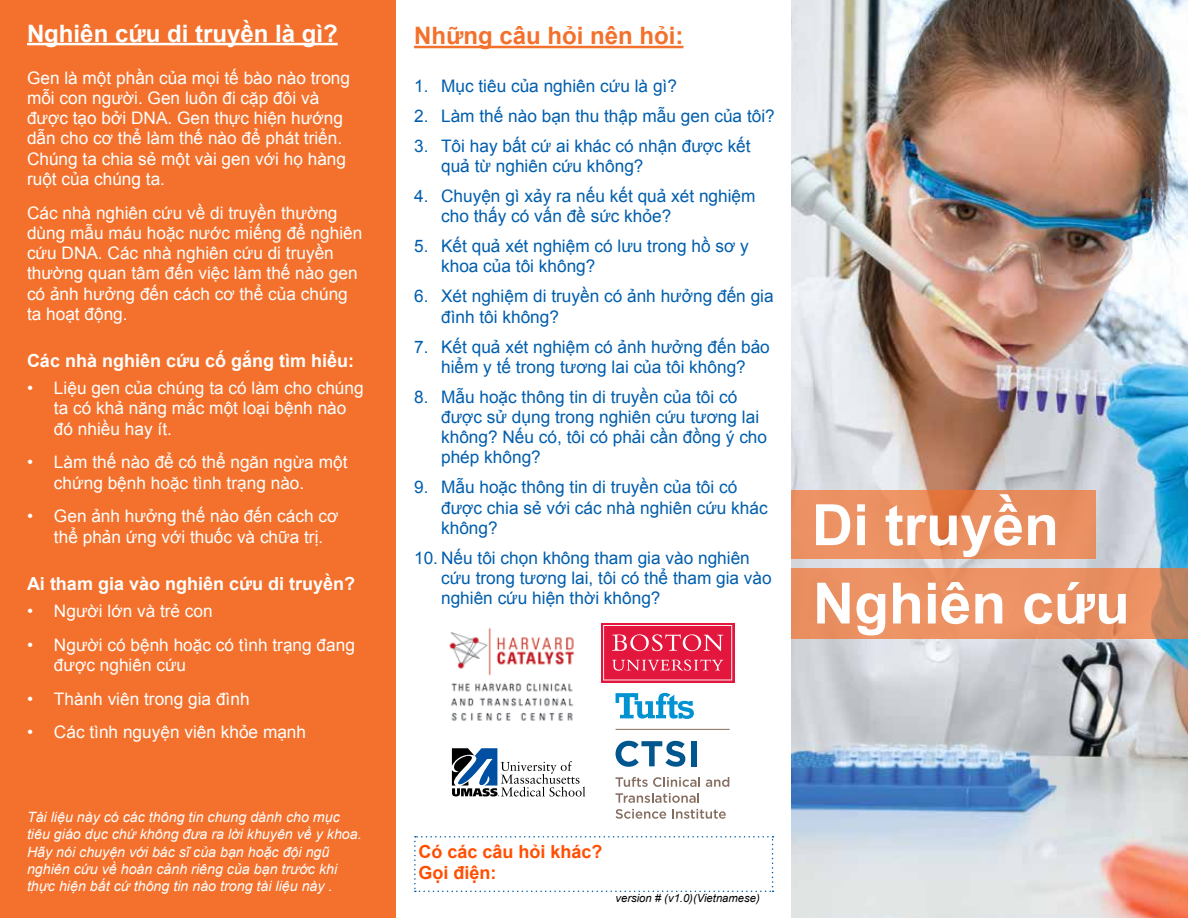
<style>
.page{position:relative;width:1188px;height:918px;background:#fff}
.page>*{position:absolute;margin:0;border:0;box-sizing:border-box;transform-origin:0 0}
.t1{font:700 57px/78.3px "Arial";color:#fff}
.t2{font:700 24px "Arial";color:#fff}
.t3{font:700 24px "Arial";color:#f3712c}
.t4{font:700 18px "Arial";color:#fff}
.t5{font:700 18px/21.6px "Arial";color:#ff4e00}
.t6{font:17.25px/20.2px "Arial";color:#fff}
.t7{font:17.25px/20.2px "Arial";color:#005ead}
.t8{font:italic 14.25px/17.2px "Arial";color:#fff}
.t9{font:italic 11.25px "Arial";color:#000}
</style>
<div class="page">
<div style="left:0;top:0;width:395px;height:918px;background:#f3712c"></div>
<img style="left:791px;top:0;width:397px;height:918px">
<svg style="left:791px;top:491px;width:305px;height:68px;background:#e98d5e"></svg>
<svg style="left:791px;top:568px;width:397px;height:71px;background:#e68f62"></svg>
<hr style="left:27px;top:43px;width:311px;height:2px;background:#fff">
<svg style="left:414px;top:836px;width:360px;height:56px"></svg>
<hr style="left:414px;top:46px;width:269px;height:2px;background:#f3712c">
<img style="left:449px;top:627px;width:126px;height:94px">
<div style="left:601px;top:623px;width:133px;height:60px;background:linear-gradient(to right,#e3173e,#e3173e)"></div>
<svg style="left:603px;top:625px;width:129px;height:55px;background:#e63859"></svg>
<svg style="left:452px;top:748px;width:133px;height:49px"></svg>
<svg style="left:672px;top:809px;width:54px;height:10px"></svg>
<svg style="left:616px;top:809px;width:50px;height:10px"></svg>
<svg style="left:616px;top:793px;width:83px;height:10px"></svg>
<svg style="left:706px;top:777px;width:23px;height:10px"></svg>
<svg style="left:616px;top:777px;width:84px;height:10px"></svg>
<div style="left:691px;top:741px;width:6px;height:25px;background:#00568d"></div>
<svg style="left:616px;top:741px;width:69px;height:26px"></svg>
<hr style="left:616px;top:729px;width:114px;height:1px;background:#856d5f">
<svg style="left:616px;top:693px;width:78px;height:26px"></svg>
<h2 class="t2" style="left:27px;top:17px;width:312px">Nghiên cứu di truyền là gì?</h2>
<p class="t6" style="left:27px;top:68px;width:325px">Gen là một phần của mọi tế bào nào trong mỗi con người. Gen luôn đi cặp đôi và được tạo bởi DNA. Gen thực hiện hướng dẫn cho cơ thể làm thế nào để phát triển.<br>Chúng ta chia sẻ một vài gen với họ hàng ruột của chúng ta.</p>
<p class="t6" style="left:27px;top:203px;width:337px">Các nhà nghiên cứu về di truyền thường dùng mẫu máu hoặc nước miếng để nghiên cứu DNA. Các nhà nghiên cứu di truyền thường quan tâm đến việc làm thế nào gen có ảnh hưởng đến cách cơ thể của chúng ta hoạt động.</p>
<p class="t4" style="left:27px;top:349px;width:329px">Các nhà nghiên cứu cố gắng tìm hiểu:</p>
<p class="t6" style="left:54px;top:378px;width:311px;text-indent:-27px">• Liệu gen của chúng ta có làm cho chúng ta có khả năng mắc một loại bệnh nào đó nhiều hay ít.</p>
<p class="t6" style="left:54px;top:452px;width:295px;text-indent:-27px">• Làm thế nào để có thể ngăn ngừa một chứng bệnh hoặc tình trạng nào.</p>
<p class="t6" style="left:54px;top:506px;width:286px;text-indent:-27px">• Gen ảnh hưởng thế nào đến cách cơ thể phản ứng với thuốc và chữa trị.</p>
<p class="t4" style="left:27px;top:571px;width:330px">Ai tham gia vào nghiên cứu di truyền?</p>
<p class="t6" style="left:27px;top:601px;width:187px">• Người lớn và trẻ con</p>
<p class="t6" style="left:54px;top:635px;width:302px;text-indent:-27px">• Người có bệnh hoặc có tình trạng đang được nghiên cứu</p>
<p class="t6" style="left:27px;top:689px;width:224px">• Thành viên trong gia đình</p>
<p class="t6" style="left:27px;top:722px;width:281px">• Các tình nguyện viên khỏe mạnh</p>
<p class="t8" style="left:27px;top:809px;width:336px">Tài liệu này có các thông tin chung dành cho mục tiêu giáo dục chứ không đưa ra lời khuyên về y khoa.<br>Hãy nói chuyện với bác sĩ của bạn hoặc đội ngũ nghiên cứu về hoàn cảnh riêng của bạn trước khi thực hiện bất cứ thông tin nào trong tài liệ u này .</p>
<h2 class="t3" style="left:414px;top:20px;width:271px">Những câu hỏi nên hỏi:</h2>
<p class="t7" style="left:414px;top:76px;width:264px">1. Mục tiêu của nghiên cứu là gì?</p>
<p class="t7" style="left:414px;top:106px;width:362px">2. Làm thế nào bạn thu thập mẫu gen của tôi?</p>
<p class="t7" style="left:441px;top:136px;width:311px;text-indent:-27px">3. Tôi hay bất cứ ai khác có nhận được kết quả từ nghiên cứu không?</p>
<p class="t7" style="left:441px;top:186px;width:316px;text-indent:-27px">4. Chuyện gì xảy ra nếu kết quả xét nghiệm cho thấy có vấn đề sức khỏe?</p>
<p class="t7" style="left:441px;top:236px;width:309px;text-indent:-27px">5. Kết quả xét nghiệm có lưu trong hồ sơ y khoa của tôi không?</p>
<p class="t7" style="left:441px;top:286px;width:334px;text-indent:-27px">6. Xét nghiệm di truyền có ảnh hưởng đến gia đình tôi không?</p>
<p class="t7" style="left:414px;top:337px;width:357px;text-align:center">7. Kết quả xét nghiệm có ảnh hưởng đến bảo hiểm y tế trong tương lai của tôi không?</p>
<p class="t7" style="left:441px;top:387px;width:328px;text-indent:-27px">8. Mẫu hoặc thông tin di truyền của tôi có được sử dụng trong nghiên cứu tương lai không? Nếu có, tôi có phải cần đồng ý cho phép không?</p>
<p class="t7" style="left:441px;top:477px;width:328px;text-indent:-27px">9. Mẫu hoặc thông tin di truyền của tôi có được chia sẻ với các nhà nghiên cứu khác không?</p>
<p class="t7" style="left:441px;top:548px;width:332px;text-indent:-27px">10. Nếu tôi chọn không tham gia vào nghiên cứu trong tương lai, tôi có thể tham gia vào nghiên cứu hiện thời không?</p>
<h1 class="t1" style="left:812px;top:488px;width:319px">Di truyền<br>Nghiên cứu</h1>
<p class="t5" style="left:418px;top:841px;width:186px">Có các câu hỏi khác?<br>Gọi điện:</p>
<p class="t9" style="left:616px;top:891px;width:146px">version # (v1.0)(Vietnamese)</p>
</div>
